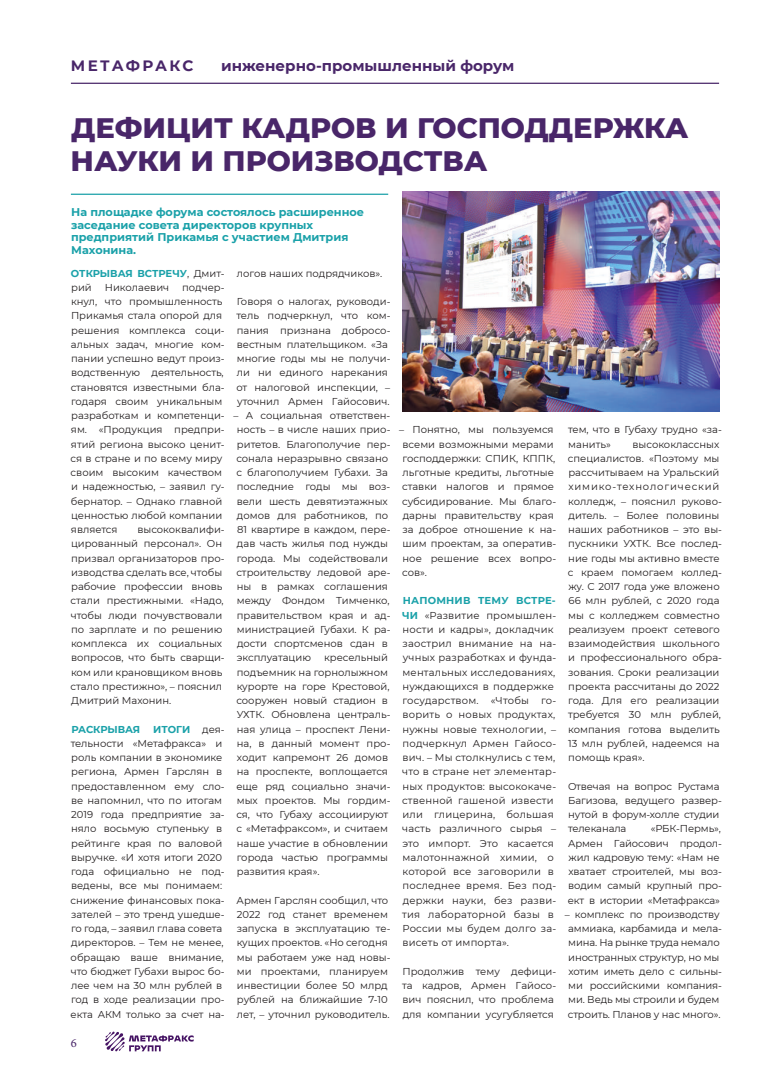
<style>
.page{position:relative;width:780px;height:1088px;background:#fff}
.page>*{position:absolute;margin:0;border:0;box-sizing:border-box;transform-origin:0 0}
.t1{font:800 28.75px/33.8px "Montserrat";color:#492669}
.t2{font:700 15px "Montserrat";color:#492669}
.t3{font:700 15px "Montserrat";letter-spacing:.155em;color:#492669}
.t4{font:12.5px "Minion Pro";color:#492669}
.t5{font:700 11.25px/12.5px "Montserrat";color:#1aa1a9}
.t6{font:10px/14.2px "Montserrat";color:#231f20}
.t7{font:10px/14.2px "Montserrat";letter-spacing:.02em;color:#231f20}
.t8{font:700 10px/14.2px "Montserrat";letter-spacing:.02em;color:#1aa1a9}
.s1{font-weight:700;color:#1aa1a9}
</style>
<div class="page">
<svg style="left:105px;top:1031px;width:89px;height:20px"></svg>
<hr style="left:71px;top:83px;width:648px;height:1px;background:#492669">
<hr style="left:71px;top:194px;width:317px;height:1px;background:#1aa1a9">
<img style="left:402px;top:191px;width:317px;height:220px">
<h2 class="t3" style="left:71px;top:55px;width:124px">МЕТАФРАКС</h2>
<h2 class="t2" style="left:221px;top:55px;width:295px">инженерно-промышленный форум</h2>
<h1 class="t1" style="left:70px;top:109px;width:619px">ДЕФИЦИТ КАДРОВ И ГОСПОДДЕРЖКА<br>НАУКИ И ПРОИЗВОДСТВА</h1>
<p class="t5" style="left:71px;top:205px;width:294px">Н а площадке форума состоялось расширенное заседание совета директоров крупных предприятий П рикамья с участием Дмитрия Махонина.</p>
<p class="t8" style="left:71px;top:265px;width:9px">Откр</p>
<p class="t8" style="left:100px;top:265px;width:46px">ывая встре</p>
<p class="t6" style="left:172px;top:265px;width:54px"><span class="s1">чу</span>, Дмит-</p>
<p class="t6" style="left:71px;top:280px;width:22px">рий</p>
<p class="t6" style="left:105px;top:280px;width:66px">Николаевич</p>
<p class="t6" style="left:71px;top:280px;width:156px;text-indent:111px">подчер&shy;кнул, что промышленность<br>Прикамья стала опорой для решения комплекса соци&shy;альных задач, многие ком&shy;пании успешно ведут произ&shy;водственную деятельность, становятся известными бла&shy;годаря своим уникальным разработкам и компетенци&shy;ям. «Продукция предпри&shy;ятий региона высоко ценит&shy;ся в стране и по всему миру своим высоким качеством и надежностью, – заявил гу&shy;бернатор. – Однако главной ценностью любой компании является</p>
<p class="t6" style="left:71px;top:522px;width:156px;text-indent:67px">высококвалифи&shy;цированный персонал». Он призвал организаторов про&shy;изводства сделать все, чтобы рабочие профессии вновь стали престижными. «Надо, чтобы люди почувствовали по зарплате и по решению комплекса их социальных вопросов, что быть сварщи&shy;ком или крановщиком вновь стало престижно», – пояснил<br>Дмитрий Махонин.</p>
<p class="t8" style="left:71px;top:721px;width:16px">Раскр</p>
<p class="t8" style="left:108px;top:721px;width:34px">ывая</p>
<p class="t6" style="left:71px;top:721px;width:156px;text-indent:83px"><span class="s1">итоги</span> дея&shy;тельности «Метафракса» и роль компании в экономике региона, Армен Гарслян в предоставленном ему сло&shy;ве напомнил, что по итогам<br>2019 года предприятие за&shy;няло восьмую ступеньку в рейтинге края по валовой выручке. «И хотя итоги 2020 года официально не под&shy;ведены, все мы понимаем: снижение финансовых пока&shy;зателей – это тренд ушедше&shy;го года, – заявил глава совета директоров. – Тем не менее, обращаю ваше внимание, что бюджет Губахи вырос бо&shy;лее чем на 30 млн рублей в год в ходе реализации про&shy;екта АКМ только за счет на-</p>
<p class="t4" style="left:71px;top:1035px;width:7px">6</p>
<p class="t6" style="left:237px;top:265px;width:147px">логов наших подрядчиков».</p>
<p class="t6" style="left:236px;top:294px;width:156px">Говоря о налогах, руководи&shy;тель подчеркнул, что ком&shy;пания признана добросо&shy;вестным плательщиком. «За многие годы мы не получи&shy;ли ни единого нарекания от налоговой инспекции, – уточнил Армен Гайосович.</p>
<p class="t6" style="left:236px;top:408px;width:156px;text-indent:-3px">– А социальная ответствен&shy;ность – в числе наших прио&shy;ритетов. Благополучие пер&shy;сонала неразрывно связано с благополучием Губахи. За последние годы мы воз&shy;вели шесть девятиэтажных домов для работников, по<br>81 квартире в каждом, пере&shy;дав часть жилья под нужды города. Мы содействовали строительству ледовой аре&shy;ны в рамках соглашения между Фондом Тимченко, правительством края и ад&shy;министрацией Губахи. К ра&shy;дости спортсменов сдан в эксплуатацию</p>
<p class="t6" style="left:236px;top:650px;width:156px;text-indent:88px">кресельный подъемник на горнолыжном курорте на горе Крестовой, сооружен новый стадион в<br>УХТК. Обновлена централь&shy;ная улица – проспект Лени&shy;на, в данный момент про&shy;ходит капремонт 26 домов на проспекте, воплощается еще ряд социально значи&shy;мых проектов. Мы гордим&shy;ся, что Губаху ассоциируют с «Метафраксом», и считаем наше участие в обновлении города частью программы развития края».</p>
<p class="t6" style="left:236px;top:892px;width:155px">Армен Гарслян сообщил, что<br>2022 год станет временем запуска в эксплуатацию те&shy;кущих проектов. «Но сегодня мы работаем уже над новы&shy;ми проектами, планируем инвестиции более 50 млрд рублей на ближайшие 7-10 лет, – уточнил руководитель.</p>
<p class="t6" style="left:402px;top:422px;width:156px;text-indent:-3px">– Понятно, мы пользуемся всеми возможными мерами господдержки: СПИК, КППК, льготные кредиты, льготные ставки налогов и прямое субсидирование. Мы благо&shy;дарны правительству края за доброе отношение к на&shy;шим проектам, за оператив&shy;ное решение всех вопро&shy;сов».</p>
<p class="t8" style="left:402px;top:593px;width:155px">НАПОМНИ В ТЕМУ ВСТРЕ-<br>ЧИ</p>
<p class="t7" style="left:402px;top:607px;width:156px;text-indent:22px">«Развитие промышлен&shy;ности и кадры», докладчик заострил внимание на на&shy;учных разработках и фунда&shy;ментальных исследованиях, нуждающихся в поддержке государством. «Чтобы го&shy;ворить о новых продуктах, нужны новые технологии, – подчеркнул Армен Гайосо&shy;вич. – Мы столкнулись с тем, что в стране нет элементар&shy;ных продуктов: высококаче&shy;ственной гашеной извести или глицерина, большая часть различного сырья – это импорт. Это касается малотоннажной химии, о которой все заговорили в последнее время. Без под&shy;держки науки, без разви&shy;тия лабораторной базы в<br>России мы будем долго за&shy;висеть от импорта».</p>
<p class="t6" style="left:402px;top:964px;width:155px">Продолжив тему дефици&shy;та кадров, Армен Гайосо&shy;вич пояснил, что проблема для компании усугубляется</p>
<p class="t6" style="left:568px;top:422px;width:155px">тем, что в Губаху трудно «за&shy;манить»</p>
<p class="t6" style="left:568px;top:436px;width:156px;text-indent:65px">высококлассных специалистов. «Поэтому мы рассчитываем на Уральский химико-технологический колледж, – пояснил руково&shy;дитель. – Более половины наших работников – это вы&shy;пускники УХТК. Все послед&shy;ние годы мы активно вместе с краем помогаем коллед&shy;жу. С 2017 года уже вложено<br>66 млн рублей, с 2020 года мы с колледжем совместно реализуем проект сетевого взаимодействия школьного и профессионального обра&shy;зования. Сроки реализации проекта рассчитаны до 2022 года. Для его реализации требуется 30 млн рублей, компания готова выделить<br>13 млн рублей, надеемся на помощь края».</p>
<p class="t6" style="left:568px;top:778px;width:155px">Отвечая на вопрос Рустама<br>Багизова, ведущего развер&shy;нутой в форум-холле студии телеканала</p>
<p class="t6" style="left:568px;top:821px;width:156px;text-indent:83px">«РБК-Пермь»,<br>Армен Гайосович продол&shy;жил кадровую тему: «Нам не хватает строителей, мы воз&shy;водим самый крупный про&shy;ект в истории «Метафракса»</p>
<p class="t6" style="left:565px;top:907px;width:159px;text-align:center">– комплекс по производству аммиака, карбамида и мела&shy;мина. На рынке труда немало иностранных структур, но мы хотим иметь дело с сильны&shy;ми российскими компания&shy;ми. Ведь мы строили и будем строить. Планов у нас много».</p>
</div>
